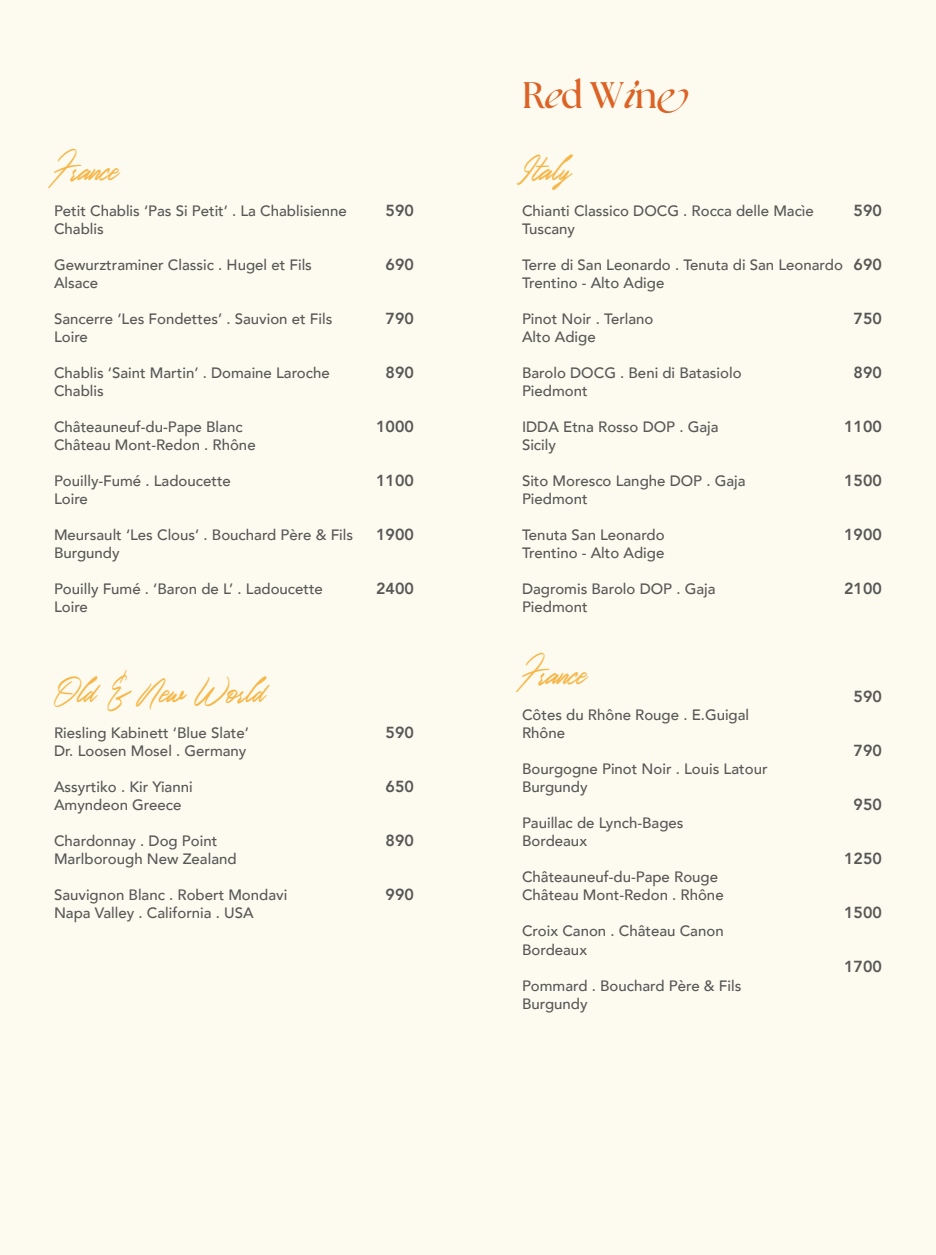
<style>
.page{position:relative;width:936px;height:1255px;background:#fff}
.page>*{position:absolute;margin:0;border:0;box-sizing:border-box;transform-origin:0 0}
.t1{font:700 36.9px "The Seasons";color:#dc6225}
.t2{font:27px "Italian Horskey Demo";letter-spacing:-.07em;color:#f7b648}
.t3{font:800 15.9px "Avenir";color:#575756}
.t4{font:500 15px/18px "Avenir";color:#575756}
.s1{font-style:italic}
</style>
<div class="page">
<div style="left:468px;top:0;width:467px;height:1254px;background:#fdfbef"></div>
<div style="left:0;top:0;width:468px;height:1254px;background:#fdfbef"></div>
<h2 class="t2" style="left:54px;top:155px;width:66px">France</h2>
<p class="t4" style="left:54px;top:201px;width:294px">Petit Chablis ‘Pas Si Petit’ . La Chablisienne<br>Chablis</p>
<p class="t4" style="left:54px;top:255px;width:259px">Gewurztraminer Classic . Hugel et Fils<br>Alsace</p>
<p class="t4" style="left:54px;top:309px;width:280px">Sancerre ‘Les Fondettes’ . Sauvion et Fils<br>Loire</p>
<p class="t4" style="left:54px;top:363px;width:277px">Chablis ‘Saint Martin’ . Domaine Laroche<br>Chablis</p>
<p class="t4" style="left:54px;top:417px;width:203px">Châteauneuf-du-Pape Blanc<br>Château Mont-Redon . Rhône</p>
<p class="t4" style="left:54px;top:471px;width:178px">Pouilly-Fumé . Ladoucette<br>Loire</p>
<p class="t4" style="left:54px;top:525px;width:300px">Meursault ‘Les Clous’ . Bouchard Père &amp; Fils<br>Burgundy</p>
<p class="t4" style="left:54px;top:579px;width:270px">Pouilly Fumé . ‘Baron de L’ . Ladoucette<br>Loire</p>
<h2 class="t2" style="left:54px;top:677px;width:213px">Old &amp; New World</h2>
<p class="t4" style="left:54px;top:723px;width:196px">Riesling Kabinett ‘Blue Slate’<br>Dr. Loosen Mosel . Germany</p>
<p class="t4" style="left:54px;top:777px;width:140px">Assyrtiko . Kir Yianni<br>Amyndeon Greece</p>
<p class="t4" style="left:54px;top:831px;width:184px">Chardonnay . Dog Point<br>Marlborough New Zealand</p>
<p class="t4" style="left:54px;top:885px;width:235px">Sauvignon Blanc . Robert Mondavi<br>Napa Valley . California . USA</p>
<p class="t3" style="left:385px;top:198px;width:30px">590</p>
<p class="t3" style="left:385px;top:252px;width:30px">690</p>
<p class="t3" style="left:385px;top:306px;width:30px">790</p>
<p class="t3" style="left:385px;top:360px;width:30px">890</p>
<p class="t3" style="left:376px;top:414px;width:39px">1000</p>
<p class="t3" style="left:376px;top:468px;width:39px">1100</p>
<p class="t3" style="left:376px;top:522px;width:39px">1900</p>
<p class="t3" style="left:376px;top:576px;width:39px">2400</p>
<p class="t3" style="left:385px;top:720px;width:30px">590</p>
<p class="t3" style="left:385px;top:774px;width:30px">650</p>
<p class="t3" style="left:385px;top:828px;width:30px">890</p>
<p class="t3" style="left:385px;top:882px;width:30px">990</p>
<h1 class="t1" style="left:522px;top:70px;width:166px">R<span class="s1">e</span>d W<span class="s1">i</span>n<span class="s1">e</span></h1>
<h2 class="t2" style="left:522px;top:155px;width:49px">Italy</h2>
<p class="t4" style="left:522px;top:201px;width:293px">Chianti Classico DOCG . Rocca delle Macìe<br>Tuscany</p>
<p class="t4" style="left:522px;top:255px;width:322px">Terre di San Leonardo . Tenuta di San Leonardo<br>Trentino - Alto Adige</p>
<p class="t4" style="left:522px;top:309px;width:133px">Pinot Noir . Terlano<br>Alto Adige</p>
<p class="t4" style="left:522px;top:363px;width:221px">Barolo DOCG . Beni di Batasiolo<br>Piedmont</p>
<p class="t4" style="left:522px;top:417px;width:198px">IDDA Etna Rosso DOP . Gaja<br>Sicily</p>
<p class="t4" style="left:522px;top:471px;width:225px">Sito Moresco Langhe DOP . Gaja<br>Piedmont</p>
<p class="t4" style="left:522px;top:525px;width:144px">Tenuta San Leonardo<br>Trentino - Alto Adige</p>
<p class="t4" style="left:522px;top:579px;width:195px">Dagromis Barolo DOP . Gaja<br>Piedmont</p>
<p class="t3" style="left:853px;top:198px;width:30px">590</p>
<p class="t3" style="left:853px;top:252px;width:30px">690</p>
<p class="t3" style="left:853px;top:306px;width:30px">750</p>
<p class="t3" style="left:853px;top:360px;width:30px">890</p>
<p class="t3" style="left:844px;top:414px;width:39px">1100</p>
<p class="t3" style="left:844px;top:468px;width:39px">1500</p>
<p class="t3" style="left:844px;top:522px;width:39px">1900</p>
<p class="t3" style="left:844px;top:576px;width:39px">2100</p>
<h2 class="t2" style="left:522px;top:659px;width:66px">France</h2>
<p class="t4" style="left:522px;top:705px;width:229px">Côtes du Rhône Rouge . E.Guigal<br>Rhône</p>
<p class="t4" style="left:522px;top:759px;width:247px">Bourgogne Pinot Noir . Louis Latour<br>Burgundy</p>
<p class="t4" style="left:522px;top:813px;width:163px">Pauillac de Lynch-Bages<br>Bordeaux</p>
<p class="t4" style="left:522px;top:867px;width:203px">Châteauneuf-du-Pape Rouge<br>Château Mont-Redon . Rhône</p>
<p class="t4" style="left:522px;top:921px;width:203px">Croix Canon . Château Canon<br>Bordeaux</p>
<p class="t4" style="left:522px;top:975px;width:221px">Pommard . Bouchard Père &amp; Fils<br>Burgundy</p>
<p class="t3" style="left:853px;top:684px;width:30px">590</p>
<p class="t3" style="left:853px;top:738px;width:30px">790</p>
<p class="t3" style="left:853px;top:792px;width:30px">950</p>
<p class="t3" style="left:844px;top:846px;width:39px">1250</p>
<p class="t3" style="left:844px;top:900px;width:39px">1500</p>
<p class="t3" style="left:844px;top:954px;width:39px">1700</p>
</div>
